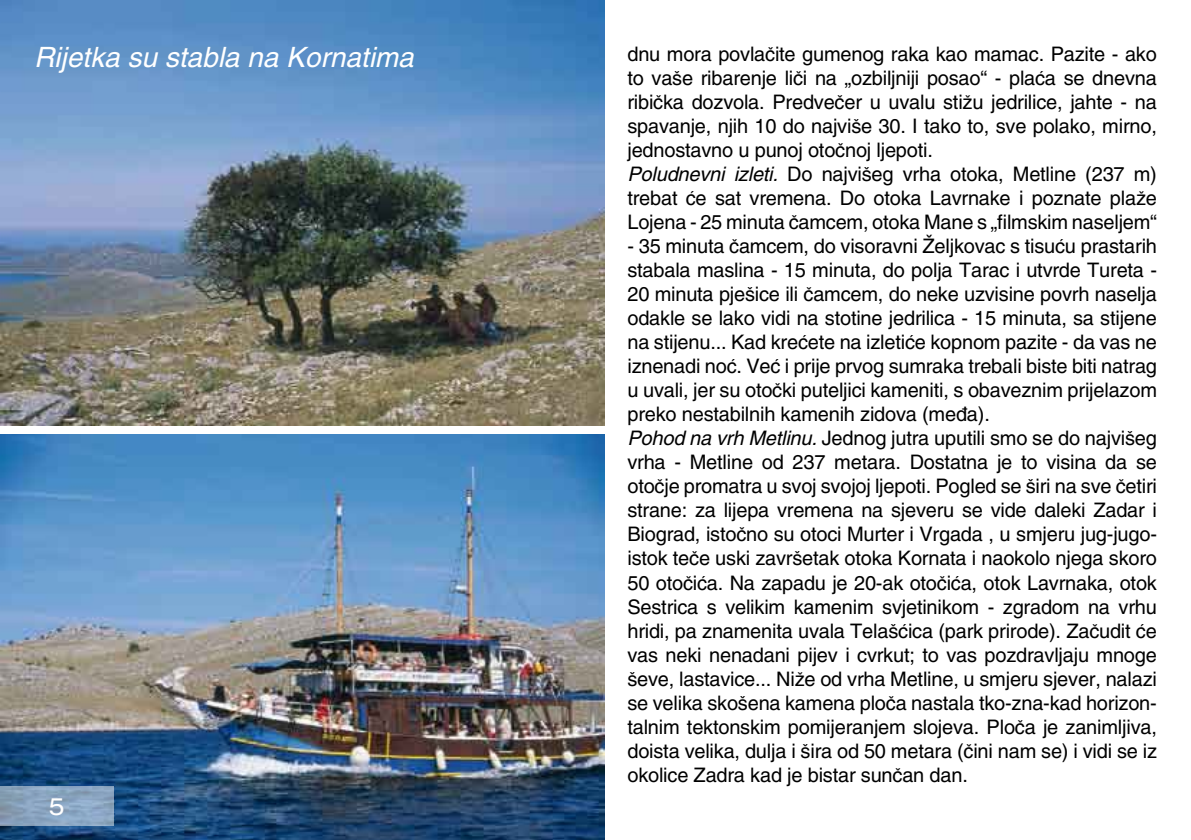
<style>
.page{position:relative;width:1191px;height:840px;background:#fff}
.page>*{position:absolute;margin:0;border:0;box-sizing:border-box;transform-origin:0 0}
.t1{font:italic 28px "Helvetica HRX";color:#fff}
.t2{font:24px "Helvetica Neue Extended HRX";color:#fff}
.t3{font:20px/24px "Helvetica HRX";letter-spacing:-.01em;color:#000}
.s1{font-style:italic}
</style>
<div class="page">
<img style="left:0;top:0;width:604px;height:425px">
<img style="left:0;top:434px;width:604px;height:405px">
<svg style="left:0;top:785px;width:113px;height:40px;background:#87a1bd"></svg>
<h1 class="t1" style="left:34px;top:41px;width:381px">Rijetka su stabla na Kornatima</h1>
<p class="t2" style="left:49px;top:791px;width:18px">5</p>
<p class="t3" style="left:627px;top:42px;width:531px">dnu mora povlačite gumenog raka kao mamac. Pazite - ako to vaše ribarenje liči na „ozbiljniji posao“ - plaća se dnevna ribička dozvola. Predvečer u uvalu stižu jedrilice, jahte - na spavanje, njih 10 do najviše 30. I tako to, sve polako, mirno, jednostavno u punoj otočnoj ljepoti.<br><span class="s1">Poludnevni izleti.</span> Do najvišeg vrha otoka, Metline (237 m) trebat će sat vremena. Do otoka Lavrnake i poznate plaže Lojena - 25 minuta čamcem, otoka Mane s „filmskim naseljem“</p>
<p class="t3" style="left:627px;top:234px;width:531px">- 35 minuta čamcem, do visoravni Željkovac s tisuću prastarih stabala maslina - 15 minuta, do polja Tarac i utvrde Tureta - 20 minuta pješice ili čamcem, do neke uzvisine povrh naselja odakle se lako vidi na stotine jedrilica - 15 minuta, sa stijene na stijenu... Kad krećete na izletiće kopnom pazite - da vas ne iznenadi noć. Već i prije prvog sumraka trebali biste biti natrag u uvali, jer su otočki puteljici kameniti, s obaveznim prijelazom preko nestabilnih kamenih zidova (međa).<br><span class="s1">Pohod na vrh Metlinu.</span> Jednog jutra uputili smo se do najvišeg vrha - Metline od 237 metara. Dostatna je to visina da se otočje promatra u svoj svojoj ljepoti. Pogled se širi na sve četiri strane: za lijepa vremena na sjeveru se vide daleki Zadar i Biograd, istočno su otoci Murter i Vrgada , u smjeru jug-jugo&shy;istok teče uski završetak otoka Kornata i naokolo njega skoro 50 otočića. Na zapadu je 20-ak otočića, otok Lavrnaka, otok Sestrica s velikim kamenim svjetinikom - zgradom na vrhu hridi, pa znamenita uvala Telašćica (park prirode). Začudit će vas neki nenadani pijev i cvrkut; to vas pozdravljaju mnoge ševe, lastavice... Niže od vrha Metline, u smjeru sjever, nalazi se velika skošena kamena ploča nastala tko-zna-kad horizon&shy;talnim tektonskim pomijeranjem slojeva. Ploča je zanimljiva, doista velika, dulja i šira od 50 metara (čini nam se) i vidi se iz okolice Zadra kad je bistar sunčan dan.</p>
</div>
